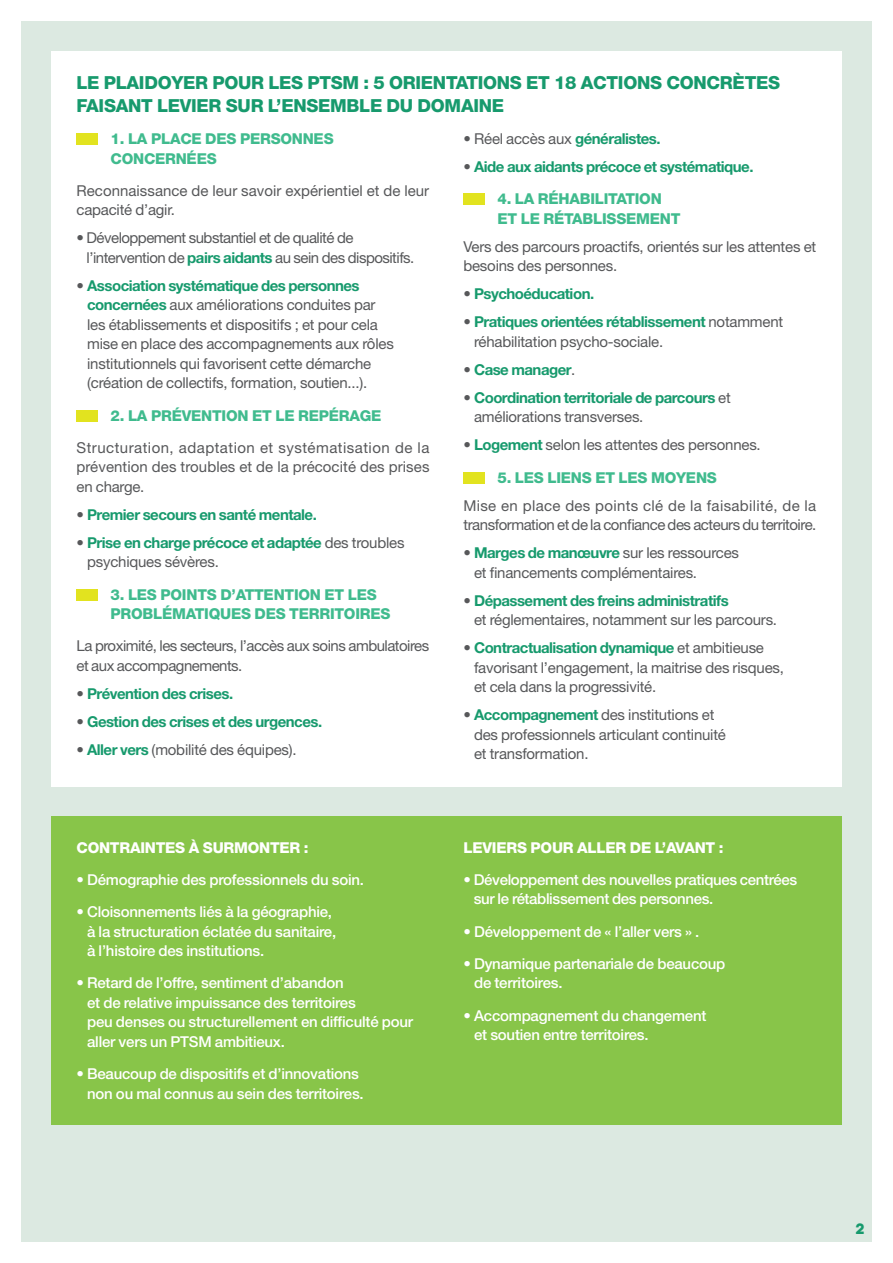
<style>
.page{position:relative;width:893px;height:1263px;background:#fff}
.page>*{position:absolute;margin:0;border:0;box-sizing:border-box;transform-origin:0 0}
.t1{font:800 18px/22.5px "Helvetica Neue LT Std";letter-spacing:-.015em;color:#179a6d}
.t2{font:15px/19.5px "Helvetica Neue LT Std";letter-spacing:-.015em;color:#57585a}
.t3{font:500 15px/19.5px "Helvetica Neue LT Std";letter-spacing:-.015em;color:#fff}
.t4{font:700 15px/19.5px "Helvetica Neue LT Std";letter-spacing:-.035em;color:#179a6d}
.t5{font:800 15px/19.5px "Helvetica Neue LT Std";letter-spacing:-.015em;color:#40bb8e}
.t6{font:15px/19.5px "Helvetica Neue LT Std";letter-spacing:-.035em;color:#57585a}
.t7{font:15px/19.5px "Helvetica Neue LT Std";letter-spacing:.005em;color:#57585a}
.t8{font:800 15px "Helvetica Neue LT Std";letter-spacing:-.015em;color:#fff}
.t9{font:15px "Code Pro Bold";color:#179a6d}
.s1{font-weight:700;color:#179a6d}
.s2{font-weight:400;color:#57585a}
</style>
<div class="page">
<div style="left:21px;top:21px;width:851px;height:1221px;background:#dce9e1"></div>
<div style="left:51px;top:51px;width:791px;height:735px;background:#fff"></div>
<div style="left:77px;top:134px;width:21px;height:11px;background:#e2e31f"></div>
<div style="left:77px;top:589px;width:21px;height:12px;background:#e2e31f"></div>
<div style="left:463px;top:472px;width:22px;height:12px;background:#e2e31f"></div>
<div style="left:463px;top:193px;width:22px;height:12px;background:#e2e31f"></div>
<div style="left:77px;top:410px;width:21px;height:12px;background:#e2e31f"></div>
<div style="left:51px;top:816px;width:791px;height:309px;background:#88c549"></div>
<p class="t1" style="left:77px;top:72px;width:705px">LE PLAIDOYER POUR LES PTSM : 5 ORIENTATIONS ET 18 ACTIONS CONCRÈTES<br>FAISANT LEVIER SUR L’ENSEMBLE DU DOMAINE</p>
<p class="t5" style="left:111px;top:129px;width:225px">1. LA PLACE DES PERSONNES<br>CONCERNÉES</p>
<p class="t7" style="left:77px;top:181px;width:354px">Reconnaissance de leur savoir expérientiel et de leur capacité d’agir.</p>
<p class="t6" style="left:87px;top:228px;width:329px;text-indent:-10px">• Développement substantiel et de qualité de l’intervention de <span class="s1">pairs aidants</span> au sein des dispositifs.</p>
<p class="t2" style="left:87px;top:276px;width:308px;text-indent:-11px">• <span class="s1">Association systématique des personnes concernées</span> aux améliorations conduites par les établissements et dispositifs ; et pour cela mise en place des accompagnements aux rôles institutionnels qui favorisent cette démarche (création de collectifs, formation, soutien...).</p>
<p class="t5" style="left:111px;top:406px;width:272px">2. LA PRÉVENTION ET LE REPÉRAGE</p>
<p class="t2" style="left:77px;top:438px;width:354px;text-align:justify">Structuration, adaptation et systématisation de la prévention des troubles et de la précocité des prises en charge.</p>
<p class="t4" style="left:77px;top:504px;width:242px"><span class="s2">•</span> Premier secours en santé mentale.</p>
<p class="t2" style="left:87px;top:533px;width:319px;text-indent:-11px">• <span class="s1">Prise en charge précoce et adaptée</span> des troubles psychiques sévères.</p>
<p class="t5" style="left:111px;top:585px;width:281px">3. LES POINTS D’ATTENTION ET LES<br>PROBLÉMATIQUES DES TERRITOIRES</p>
<p class="t6" style="left:77px;top:636px;width:354px">La proximité, les secteurs, l’accès aux soins ambulatoires et aux accompagnements.</p>
<p class="t4" style="left:77px;top:683px;width:158px"><span class="s2">•</span> Prévention des crises.</p>
<p class="t4" style="left:77px;top:711px;width:247px"><span class="s2">•</span> Gestion des crises et des urgences.</p>
<p class="t2" style="left:77px;top:740px;width:222px">• <span class="s1">Aller vers</span> (mobilité des équipes).</p>
<p class="t2" style="left:463px;top:129px;width:199px">• Réel accès aux <span class="s1">généralistes.</span></p>
<p class="t4" style="left:463px;top:157px;width:292px"><span class="s2">•</span> Aide aux aidants précoce et systématique.</p>
<p class="t5" style="left:497px;top:189px;width:184px">4. LA RÉHABILITATION<br>ET LE RÉTABLISSEMENT</p>
<p class="t2" style="left:463px;top:237px;width:354px">Vers des parcours proactifs, orientés sur les attentes et besoins des personnes.</p>
<p class="t4" style="left:463px;top:284px;width:132px"><span class="s2">•</span> Psychoéducation.</p>
<p class="t2" style="left:474px;top:312px;width:311px;text-indent:-11px">• <span class="s1">Pratiques orientées rétablissement</span> notamment réhabilitation psycho-sociale.</p>
<p class="t4" style="left:463px;top:359px;width:113px"><span class="s2">•</span> Case manager<span class="s2">.</span></p>
<p class="t4" style="left:474px;top:387px;width:258px;text-indent:-11px"><span class="s2">•</span> Coordination territoriale de parcours <span class="s2">et améliorations transverses.</span></p>
<p class="t2" style="left:463px;top:435px;width:299px">• <span class="s1">Logement</span> selon les attentes des personnes.</p>
<p class="t5" style="left:497px;top:468px;width:221px">5. LES LIENS ET LES MOYENS</p>
<p class="t2" style="left:463px;top:495px;width:355px">Mise en place des points clé de la faisabilité, de la transformation et de la confiance des acteurs du territoire.</p>
<p class="t2" style="left:474px;top:543px;width:267px;text-indent:-11px">• <span class="s1">Marges de manœuvre</span> sur les ressources et financements complémentaires.</p>
<p class="t2" style="left:474px;top:590px;width:305px;text-indent:-11px">• <span class="s1">Dépassement des freins administratifs<br></span>et réglementaires, notamment sur les parcours.</p>
<p class="t2" style="left:474px;top:638px;width:311px;text-indent:-11px">• <span class="s1">Contractualisation dynamique</span> et ambitieuse favorisant l’engagement, la maitrise des risques, et cela dans la progressivité.</p>
<p class="t2" style="left:474px;top:705px;width:253px;text-indent:-11px">• <span class="s1">Accompagnement</span> des institutions et des professionnels articulant continuité et transformation.</p>
<p class="t8" style="left:77px;top:838px;width:234px">CONTRAINTES À SURMONTER :</p>
<p class="t3" style="left:77px;top:870px;width:289px">• Démographie des professionnels du soin.</p>
<p class="t3" style="left:87px;top:902px;width:251px;text-indent:-11px">• Cloisonnements liés à la géographie, à la structuration éclatée du sanitaire, à l’histoire des institutions.</p>
<p class="t3" style="left:87px;top:973px;width:327px;text-indent:-11px">• Retard de l’offre, sentiment d’abandon<br>et de relative impuissance des territoires<br>peu denses ou structurellement en difficulté pour aller vers un PTSM ambitieux.</p>
<p class="t3" style="left:87px;top:1064px;width:278px;text-indent:-11px">• Beaucoup de dispositifs et d’innovations non ou mal connus au sein des territoires.</p>
<p class="t8" style="left:463px;top:838px;width:262px">LEVIERS POUR ALLER DE L’AVANT :</p>
<p class="t3" style="left:474px;top:870px;width:325px;text-indent:-10px">• Développement des nouvelles pratiques centrées sur le rétablissement des personnes.</p>
<p class="t3" style="left:463px;top:921px;width:237px">• Développement de « l’aller vers » .</p>
<p class="t3" style="left:474px;top:954px;width:253px;text-indent:-11px">• Dynamique partenariale de beaucoup de territoires.</p>
<p class="t3" style="left:474px;top:1005px;width:234px;text-indent:-11px">• Accompagnement du changement et soutien entre territoires.</p>
<p class="t9" style="left:856px;top:1219px;width:10px">2</p>
</div>
